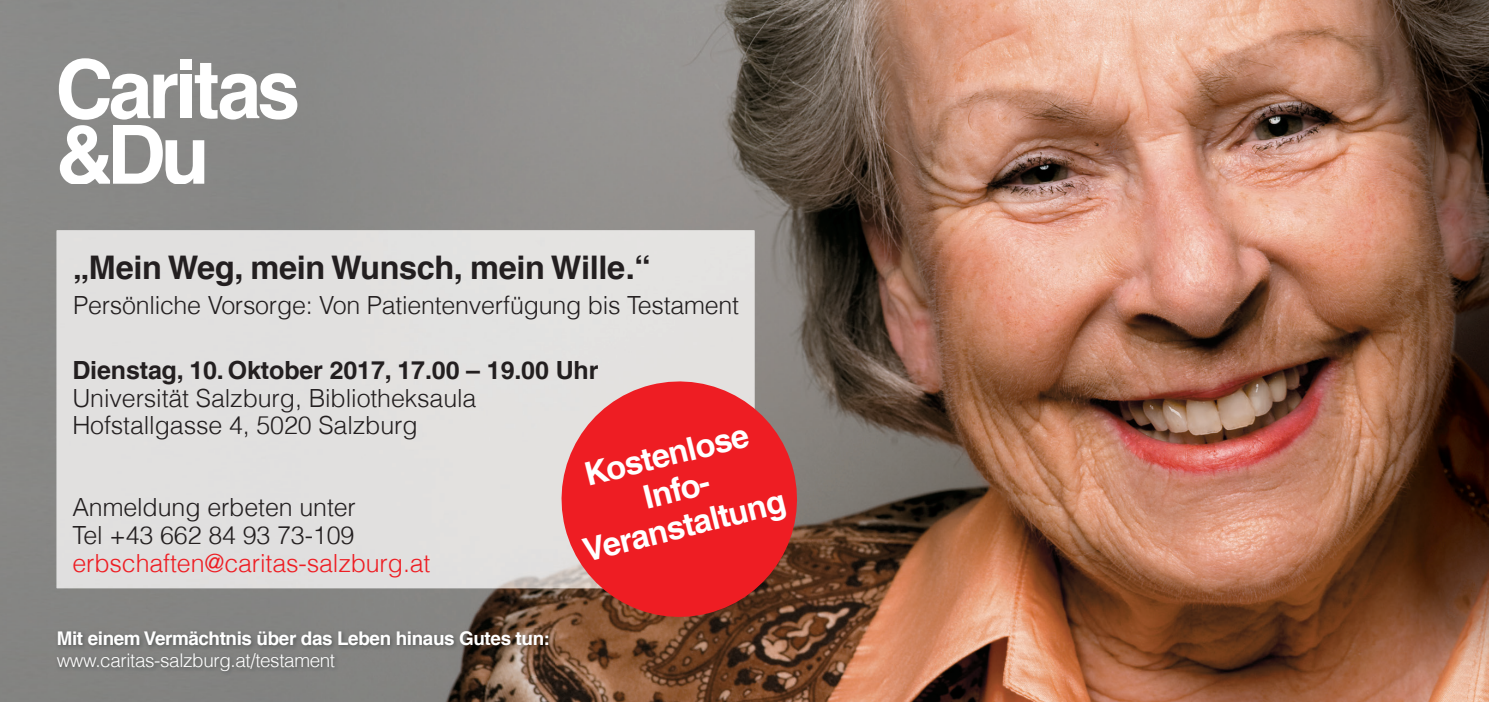
<style>
.page{position:relative;width:1489px;height:702px;background:#fff}
.page>*{position:absolute;margin:0;border:0;box-sizing:border-box;transform-origin:0 0}
.t1{font:700 32.5px "Helvetica LT Com";letter-spacing:-.01em;color:#231f20}
.t2{font:700 32.5px/36.5px "Helvetica LT Com";color:#fff;text-align:center}
.t3{font:300 25px/27.5px "Helvetica LT Com";letter-spacing:-.005em;color:#231f20}
.t4{font:700 18.75px/21.5px "Helvetica LT Com";letter-spacing:-.02em;color:#fff}
.s1{font-weight:700}
.s2{color:#ee1d23}
.s3{font-weight:300}
</style>
<div class="page">
<img style="left:0;top:0;width:1488px;height:702px">
<svg style="left:59px;top:58px;width:238px;height:125px"></svg>
<img style="left:55px;top:628px;width:499px;height:48px">
<div style="left:57px;top:230px;width:697px;height:358px;background:#e1e0df"></div>
<svg style="left:57px;top:245px;width:13px;height:1px"></svg>
<svg style="left:549px;top:369px;width:260px;height:260px;background:#d14646"></svg>
<p class="t1" style="left:73px;top:248px;width:579px">„Mein Weg, mein Wunsch, mein Wille.“</p>
<p class="t3" style="left:73px;top:291px;width:667px">Persönliche Vorsorge: Von Patientenverfügung bis Testament</p>
<p class="t3" style="left:72px;top:356px;width:527px"><span class="s1">Dienstag, 10. Oktober 2017, 17.00 – 19.00 Uhr<br></span>Universität Salzburg, Bibliotheksaula<br>Hofstallgasse 4, 5020 Salzburg</p>
<p class="t2" style="left:561px;top:462px;width:209px;rotate:-14deg">Kostenlose<br>Info-<br>Veranstaltung</p>
<p class="t3" style="left:72px;top:492px;width:360px;line-height:28.2px">Anmeldung erbeten unter<br>Tel +43 662 84 93 73-109 <span class="s2">erbschaften@caritas-salzburg.at</span></p>
<p class="t4" style="left:57px;top:628px;width:495px">Mit einem Vermächtnis über das Leben hinaus Gutes tun: <span class="s3">www.caritas-salzburg.at/testament</span></p>
</div>
